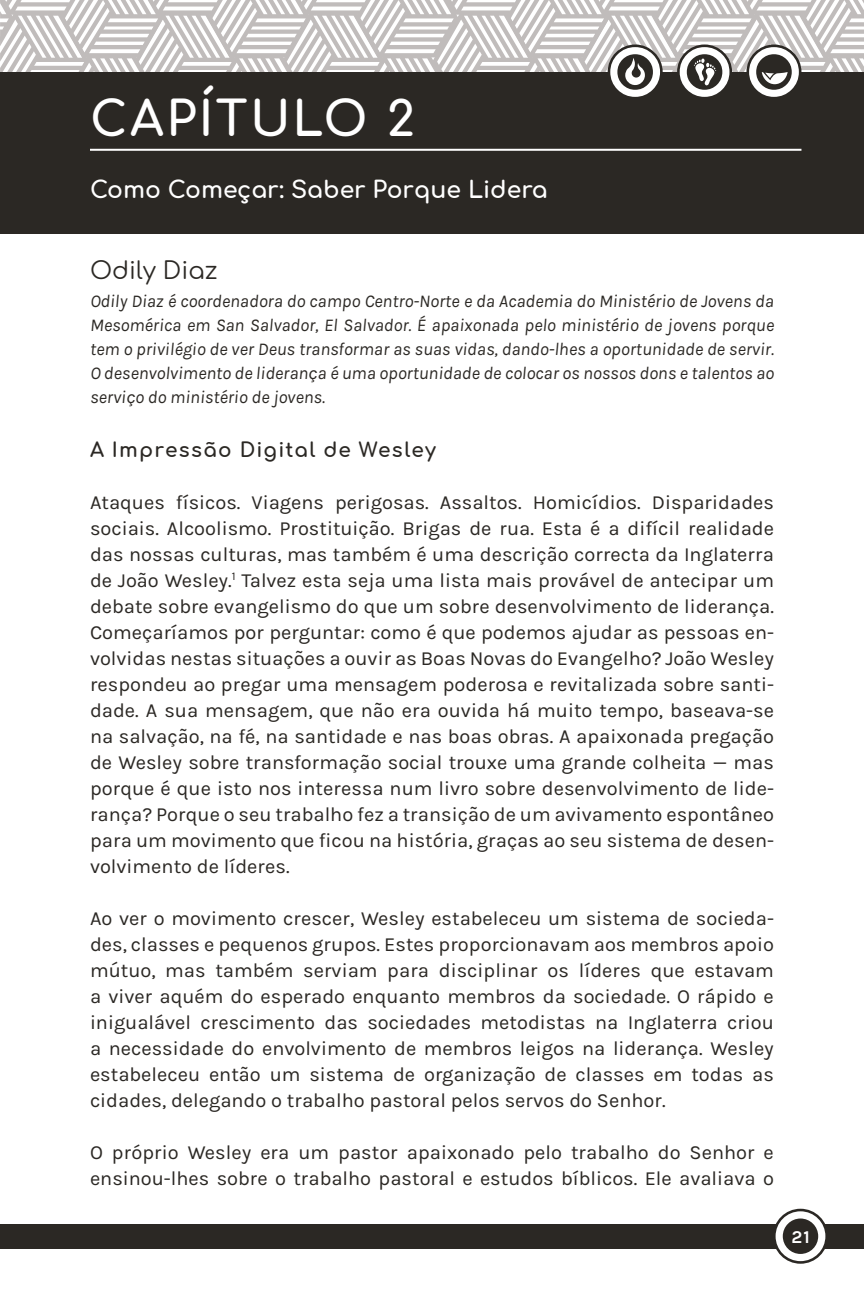
<style>
.page{position:relative;width:864px;height:1296px;background:#fff}
.page>*{position:absolute;margin:0;border:0;box-sizing:border-box;transform-origin:0 0}
.t1{font:700 48px "Comfortaa";letter-spacing:.05em;color:#fff}
.t2{font:24px "Comfortaa";color:#2b2824}
.t3{font:700 23.6px "Comfortaa";color:#fff}
.t4{font:20px/26px "Karla";color:#2b2824;text-align:justify}
.t5{font:700 20px "Comfortaa";letter-spacing:.06em;color:#2b2824}
.t6{font:italic 18px/24px "Karla";color:#2b2824;text-align:justify}
.t7{font:700 18px "Karla";color:#fff}
.s1{font-family:"Karmilla";font-style:normal}
.s2{font-family:"Karmilla"}
</style>
<div class="page">
<div style="left:0;top:1224px;width:864px;height:24px;background:#2b2824"></div>
<svg style="left:773px;top:1209px;width:55px;height:55px"></svg>
<div style="left:776px;top:1211px;width:49px;height:50px;background:#fff;border-radius:50%"></div>
<div style="left:783px;top:1219px;width:35px;height:35px;background:#2b2824;border-radius:50%"></div>
<div style="left:0;top:72px;width:864px;height:162px;background:#2b2824"></div>
<svg style="left:0;top:0;width:864px;height:97px"></svg>
<hr style="left:90px;top:149px;width:711px;height:2px;background:#fff">
<h1 class="t1" style="left:90px;top:75px;width:326px">CAPÍTULO 2</h1>
<p class="t3" style="left:90px;top:168px;width:459px">Como Começar: Saber Porque Lidera</p>
<p class="t2" style="left:90px;top:248px;width:129px">Odily Diaz</p>
<p class="t6" style="left:90px;top:289px;width:686px">Odily Diaz é coordenadora do campo Centro-Norte e da Academia do Ministério de Jovens da Mesomérica em San Salvador, El Salvador. É apaixonada pelo ministério de jovens porque tem o privilégio de ver Deus transformar as suas vidas, dando-lhes a oportunidade de servir.<br>O desenvolvimento de lideran<span class="s1">ç</span>a é uma oportunidade de colocar os nossos dons e talentos ao servi<span class="s1">ç</span>o do ministério de jovens.</p>
<p class="t5" style="left:90px;top:431px;width:348px">A Impressão Digital de Wesley</p>
<p class="t4" style="left:90px;top:489px;width:686px">Ataques físicos. Viagens perigosas. Assaltos. Homicídios. Disparidades sociais. Alcoolismo. Prostitui<span class="s2">ç</span>ão. Brigas de rua. Esta é a difícil realidade das nossas culturas, mas também é uma descri<span class="s2">ç</span>ão correcta da Inglaterra de João Wesley.<sup>1</sup> Talvez esta seja uma lista mais provável de antecipar um debate sobre evangelismo do que um sobre desenvolvimento de lideran<span class="s2">ç</span>a.<br>Come<span class="s2">ç</span>aríamos por perguntar: como é que podemos ajudar as pessoas en&shy;volvidas nestas situa<span class="s2">ç</span>ões a ouvir as Boas Novas do Evangelho? João Wesley respondeu ao pregar uma mensagem poderosa e revitalizada sobre santi&shy;dade. A sua mensagem, que não era ouvida há muito tempo, baseava-se na salva<span class="s2">ç</span>ão, na fé, na santidade e nas boas obras. A apaixonada prega<span class="s2">ç</span>ão de Wesley sobre transforma<span class="s2">ç</span>ão social trouxe uma grande colheita — mas porque é que isto nos interessa num livro sobre desenvolvimento de lide&shy;ran<span class="s2">ç</span>a? Porque o seu trabalho fez a transi<span class="s2">ç</span>ão de um avivamento espontâneo para um movimento que ficou na história, gra<span class="s2">ç</span>as ao seu sistema de desen&shy;volvimento de líderes.</p>
<p class="t4" style="left:90px;top:905px;width:686px">Ao ver o movimento crescer, Wesley estabeleceu um sistema de socieda&shy;des, classes e pequenos grupos. Estes proporcionavam aos membros apoio mútuo, mas também serviam para disciplinar os líderes que estavam a viver aquém do esperado enquanto membros da sociedade. O rápido e inigualável crescimento das sociedades metodistas na Inglaterra criou a necessidade do envolvimento de membros leigos na lideran<span class="s2">ç</span>a. Wesley estabeleceu então um sistema de organiza<span class="s2">ç</span>ão de classes em todas as cidades, delegando o trabalho pastoral pelos servos do Senhor.</p>
<p class="t4" style="left:90px;top:1139px;width:685px">O próprio Wesley era um pastor apaixonado pelo trabalho do Senhor e ensinou-lhes sobre o trabalho pastoral e estudos bíblicos. Ele avaliava o</p>
<p class="t7" style="left:792px;top:1226px;width:20px">21</p>
</div>
